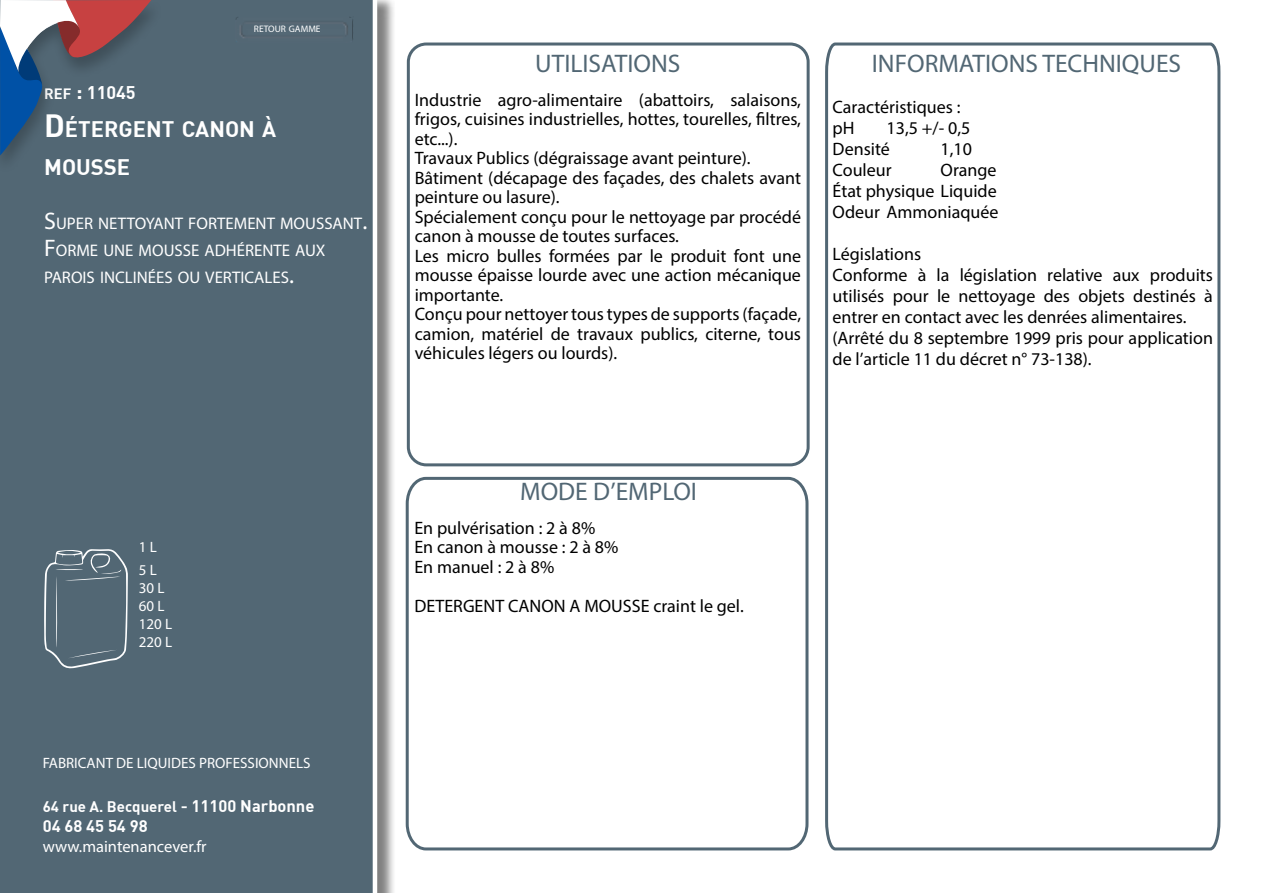
<style>
.page{position:relative;width:1263px;height:893px;background:#fff}
.page>*{position:absolute;margin:0;border:0;box-sizing:border-box;transform-origin:0 0}
.t1{font:25.5px "Myriad Pro";color:#526774}
.t2{font:700 22.05px/37.8px "DIN";color:#fff}
.t3{font:18px/19.5px "Myriad Pro";color:#000}
.t4{font:700 18px "DIN";color:#fff}
.t5{font:16.8px/27px "Myriad Pro";color:#fff}
.t6{font:16.5px "Myriad Pro";color:#fff}
.t7{font:700 16.5px "DIN";color:#fff}
.t8{font:15px "Myriad Pro";color:#fff}
.t9{font:700 15px "DIN";color:#fff}
.t10{font:15px/18px "Myriad Pro";color:#fff}
.t11{font:9.45px "Myriad Pro";color:#fff}
.s1{font-size:14.7px}
.s2{font-size:21px}
.s3{font-size:31.5px}
.s4{font-size:24px}
.s5{font-style:inherit}
.s6{font-size:16.5px}
</style>
<div class="page">
<div style="left:0;top:0;width:395px;height:893px;background:#000;opacity:.5"></div>
<div style="left:0;top:0;width:377px;height:893px;background:#526774"></div>
<svg style="left:44px;top:549px;width:84px;height:119px;background:#617480"></svg>
<div style="left:0;top:0;width:164px;height:176px;background:#526774"></div>
<svg style="left:0;top:0;width:151px;height:156px"></svg>
<div style="left:407px;top:43px;width:403px;height:423px;border:3px solid #526774;border-radius:18px"></div>
<svg style="left:405px;top:476px;width:404px;height:375px"></svg>
<svg style="left:825px;top:42px;width:396px;height:809px"></svg>
<div style="left:235px;top:17px;width:119px;height:25px;background:#546774"></div>
<p class="t11" style="left:254px;top:23px;width:68px">RETOUR GAMME</p>
<p class="t4" style="left:44px;top:81px;width:93px"><span class="s1">REF</span> <span class="s2">:</span> 11045</p>
<p class="t2" style="left:44px;top:109px;width:234px"><span class="s3">D</span>ÉTERGENT CANON À<br>MOUSSE</p>
<p class="t5" style="left:44px;top:209px;width:325px"><span class="s4">S</span>UPER NETTOYANT FORTEMENT MOUSSANT<span class="s4">.<br>F</span>ORME UNE MOUSSE ADHÉRENTE AUX<br>PAROIS INCLINÉES OU VERTICALES<span class="s4">.</span></p>
<p class="t8" style="left:139px;top:538px;width:19px">1 <span class="s5">L</span></p>
<p class="t10" style="left:139px;top:561px;width:33px">5 L<br>30 L<br>60 L<br>120 L<br>220 L</p>
<p class="t8" style="left:43px;top:754px;width:269px">FABRICANT DE LIQUIDES PROFESSIONNELS</p>
<p class="t9" style="left:43px;top:797px;width:273px">64 rue A. Becquerel <span class="s6">- 11100 Narbonne</span></p>
<p class="t7" style="left:43px;top:815px;width:106px">04 68 45 54 98</p>
<p class="t6" style="left:43px;top:836px;width:165px">www.maintenancever.fr</p>
<h1 class="t1" style="left:535px;top:48px;width:13px">UTILISATIO</h1>
<h1 class="t1" style="left:651px;top:48px;width:29px">NS</h1>
<p class="t3" style="left:415px;top:90px;width:388px">Industrie agro-alimentaire (abattoirs, salaisons, frigos, cuisines industrielles, hottes, tourelles, filtres, etc...).<br>Travaux Publics (dégraissage avant peinture).<br>Bâtiment (décapage des façades, des chalets avant peinture ou lasure).<br>Spécialement conçu pour le nettoyage par procédé canon à mousse de toutes surfaces.<br>Les micro bulles formées par le produit font une mousse épaisse lourde avec une action mécanique importante.<br>Conçu pour nettoyer tous types de supports (façade, camion, matériel de travaux publics, citerne, tous véhicules légers ou lourds).</p>
<h1 class="t1" style="left:872px;top:48px;width:38px">INFORMATIO</h1>
<h1 class="t1" style="left:1009px;top:48px;width:121px">NS TECHNIQUES</h1>
<p class="t3" style="left:832px;top:97px;width:129px;line-height:21px">Caractéristiques : pH</p>
<p class="t3" style="left:832px;top:118px;width:139px;line-height:21px;text-indent:54px">13,5 +/- 0,5<br>Densité</p>
<p class="t3" style="left:940px;top:139px;width:33px">1,10</p>
<p class="t3" style="left:832px;top:160px;width:61px">Couleur</p>
<p class="t3" style="left:832px;top:160px;width:167px;line-height:21px;text-align:justify;text-indent:108px">Orange État physique Liquide Odeur Ammoniaquée</p>
<p class="t3" style="left:832px;top:244px;width:382px;line-height:21px">Législations<br>Conforme à la législation relative aux produits utilisés pour le nettoyage des objets destinés à entrer en contact avec les denrées alimentaires. (Arrêté du 8 septembre 1999 pris pour application de l’article 11 du décret n° 73-138).</p>
<h1 class="t1" style="left:520px;top:476px;width:18px">MODE</h1>
<h1 class="t1" style="left:593px;top:476px;width:37px">D’EMPLOI</h1>
<p class="t3" style="left:414px;top:518px;width:206px">En pulvérisation : 2 à 8%<br>En canon à mousse : 2 à 8%<br>En manuel : 2 à 8%</p>
<p class="t3" style="left:414px;top:596px;width:331px">DETERGENT CANON A MOUSSE craint le gel.</p>
</div>
